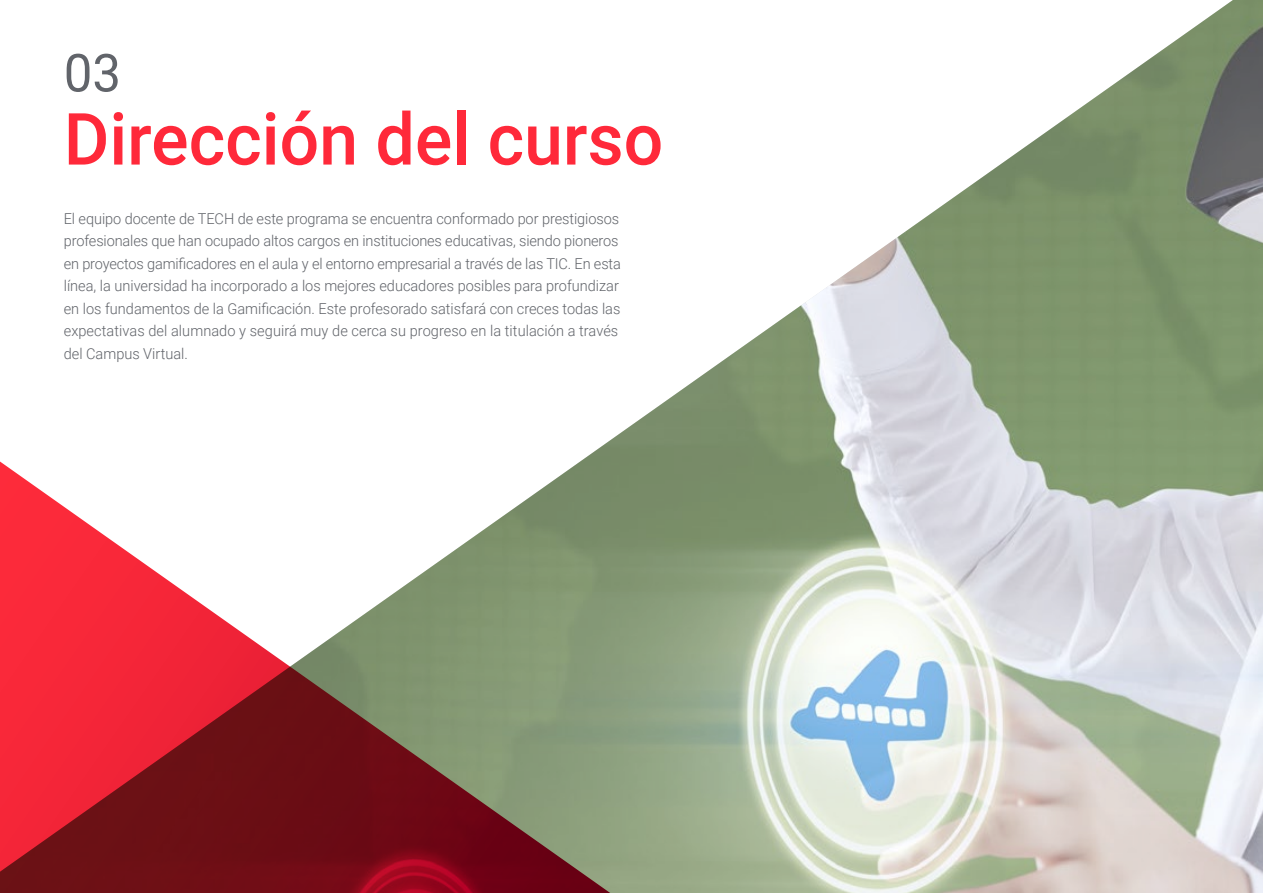
<style>
.page{position:relative;width:1263px;height:893px;background:#fff}
.page>*{position:absolute;margin:0;border:0;box-sizing:border-box;transform-origin:0 0}
.t1{font:500 72px "Roboto";color:#ff293a}
.t2{font:52.5px "Roboto";color:#61646a}
.t3{font:300 15px/22.5px "Roboto";letter-spacing:-.005em;color:#61646a}
</style>
<div class="page">
<img style="left:602px;top:0;width:661px;height:893px">
<svg style="left:0;top:446px;width:640px;height:447px"></svg>
<h2 class="t2" style="left:64px;top:36px;width:59px">03</h2>
<h1 class="t1" style="left:64px;top:89px;width:601px">Dirección del curso</h1>
<p class="t3" style="left:64px;top:207px;width:559px">El equipo docente de TECH de este programa se encuentra conformado por prestigiosos profesionales que han ocupado altos cargos en instituciones educativas, siendo pioneros en proyectos gamificadores en el aula y el entorno empresarial a través de las TIC. En esta línea, la universidad ha incorporado a los mejores educadores posibles para profundizar en los fundamentos de la Gamificación. Este profesorado satisfará con creces todas las expectativas del alumnado y seguirá muy de cerca su progreso en la titulación a través del Campus Virtual.</p>
</div>
